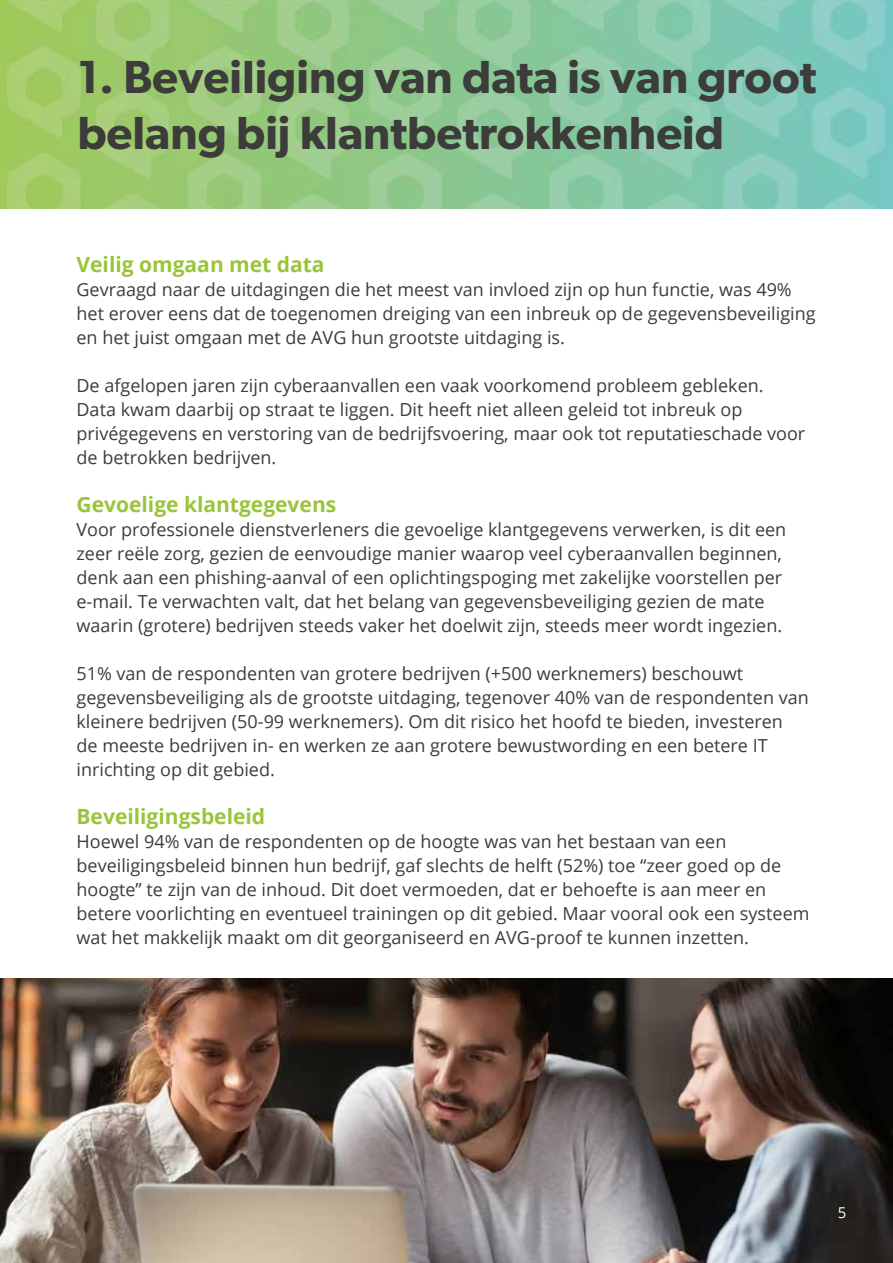
<style>
.page{position:relative;width:893px;height:1263px;background:#fff}
.page>*{position:absolute;margin:0;border:0;box-sizing:border-box;transform-origin:0 0}
.t1{font:600 46.5px/55.8px "Gibson";color:#3c3c3a}
.t2{font:700 21px "Open Sans";color:#9ac43a}
.t3{font:18px/24px "Open Sans";color:#3c3c3a}
.t4{font:15px "Open Sans";color:#fff}
</style>
<div class="page">
<img style="left:0;top:978px;width:893px;height:285px">
<img style="left:0;top:0;width:893px;height:208px">
<h1 class="t1" style="left:77px;top:48px;width:741px">1. Beveiliging van data is van groot belang bij klantbetrokkenheid</h1>
<p class="t2" style="left:77px;top:250px;width:250px">Veilig omgaan met data</p>
<p class="t3" style="left:77px;top:277px;width:741px">Gevraagd naar de uitdagingen die het meest van invloed zijn op hun functie, was 49% het erover eens dat de toegenomen dreiging van een inbreuk op de gegevensbeveiliging en het juist omgaan met de AVG hun grootste uitdaging is.</p>
<p class="t3" style="left:77px;top:373px;width:730px">De afgelopen jaren zijn cyberaanvallen een vaak voorkomend probleem gebleken.<br>Data kwam daarbij op straat te liggen. Dit heeft niet alleen geleid tot inbreuk op privégegevens en verstoring van de bedrijfsvoering, maar ook tot reputatieschade voor de betrokken bedrijven.</p>
<p class="t2" style="left:77px;top:490px;width:261px">Gevoelige klantgegevens</p>
<p class="t3" style="left:77px;top:517px;width:711px">Voor professionele dienstverleners die gevoelige klantgegevens verwerken, is dit een zeer reële zorg, gezien de eenvoudige manier waarop veel cyberaanvallen beginnen, denk aan een phishing-aanval of een oplichtingspoging met zakelijke voorstellen per e-mail. Te verwachten valt, dat het belang van gegevensbeveiliging gezien de mate waarin (grotere) bedrijven steeds vaker het doelwit zijn, steeds meer wordt ingezien.</p>
<p class="t3" style="left:77px;top:661px;width:734px">51% van de respondenten van grotere bedrijven (+500 werknemers) beschouwt gegevensbeveiliging als de grootste uitdaging, tegenover 40% van de respondenten van kleinere bedrijven (50-99 werknemers). Om dit risico het hoofd te bieden, investeren<br>de meeste bedrijven in- en werken ze aan grotere bewustwording en een betere IT inrichting op dit gebied.</p>
<p class="t2" style="left:77px;top:802px;width:190px">Beveiligingsbeleid</p>
<p class="t3" style="left:77px;top:829px;width:734px">Hoewel 94% van de respondenten op de hoogte was van het bestaan van een beveiligingsbeleid binnen hun bedrijf, gaf slechts de helft (52%) toe “zeer goed op de hoogte” te zijn van de inhoud. Dit doet vermoeden, dat er behoefte is aan meer en betere voorlichting en eventueel trainingen op dit gebied. Maar vooral ook een systeem wat het makkelijk maakt om dit georganiseerd en AVG-proof te kunnen inzetten.</p>
<p class="t4" style="left:838px;top:1203px;width:10px">5</p>
</div>
